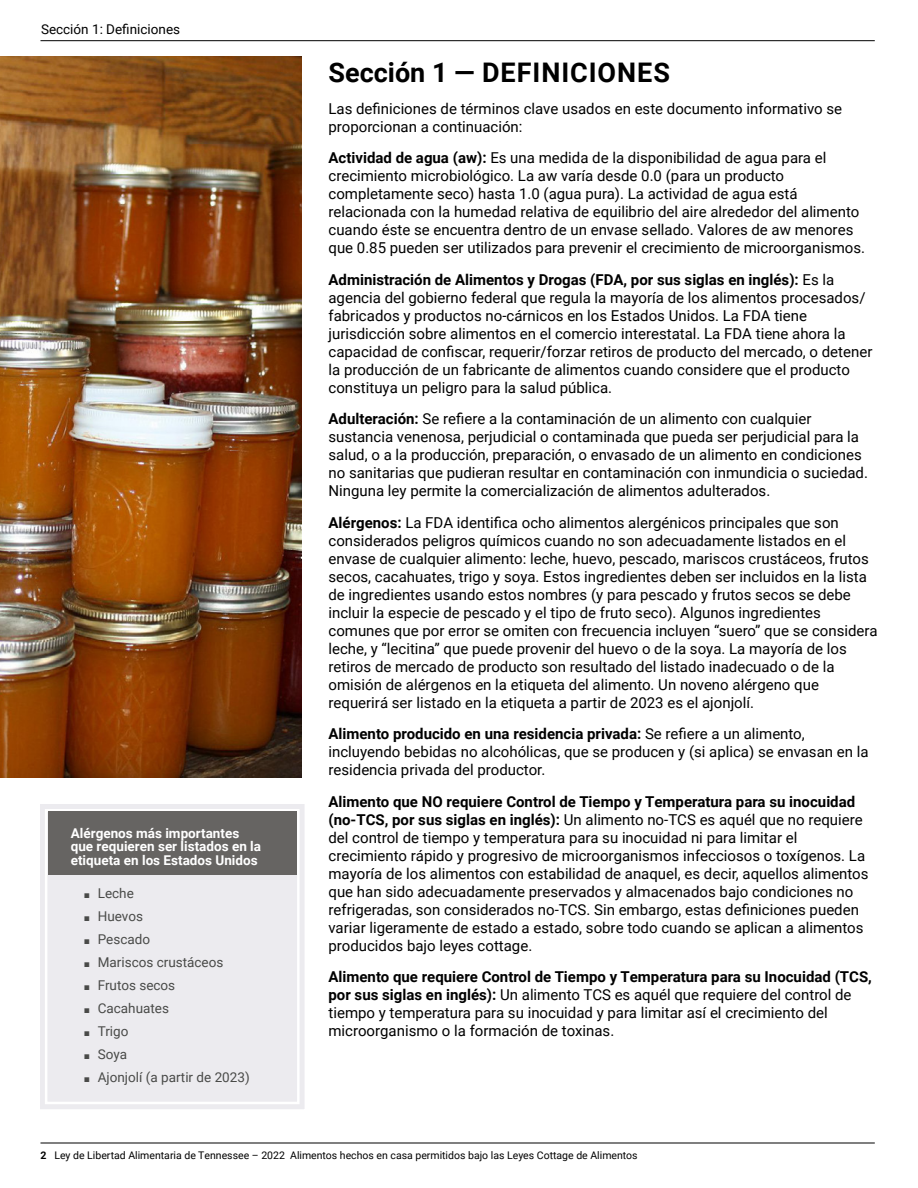
<style>
.page{position:relative;width:918px;height:1188px;background:#fff}
.page>*{position:absolute;margin:0;border:0;box-sizing:border-box;transform-origin:0 0}
.t1{font:700 27px "Roboto";letter-spacing:.035em;color:#000}
.t2{font:15px/18px "Roboto";color:#000}
.t3{font:13.5px/23px "Roboto";color:#494a48}
.t4{font:700 13.5px/13.5px "Roboto";color:#fff}
.t5{font:13.5px "Roboto";color:#000}
.t6{font:10.5px "Roboto";color:#000}
.s1{font-weight:700}
</style>
<div class="page">
<hr style="left:40px;top:1143px;width:835px;height:1px;background:#000">
<hr style="left:40px;top:40px;width:835px;height:1px;background:#000">
<div style="left:40px;top:804px;width:265px;height:305px;background:#ecebef"></div>
<div style="left:45px;top:809px;width:255px;height:295px;border:3px solid #fff"></div>
<div style="left:48px;top:812px;width:249px;height:63px;background:#666462"></div>
<img style="left:0;top:56px;width:302px;height:722px">
<svg style="left:85px;top:893px;width:4px;height:5px"></svg>
<svg style="left:85px;top:916px;width:4px;height:5px"></svg>
<svg style="left:85px;top:939px;width:4px;height:5px"></svg>
<svg style="left:85px;top:962px;width:4px;height:5px"></svg>
<svg style="left:85px;top:985px;width:4px;height:5px"></svg>
<svg style="left:85px;top:1008px;width:4px;height:5px"></svg>
<svg style="left:85px;top:1031px;width:4px;height:5px"></svg>
<svg style="left:85px;top:1054px;width:4px;height:5px"></svg>
<svg style="left:85px;top:1077px;width:4px;height:5px"></svg>
<p class="t5" style="left:41px;top:20px;width:141px">Sección 1: Definiciones</p>
<p class="t4" style="left:71px;top:826px;width:192px">Alérgenos más importantes que requieren ser listados en la etiqueta en los Estados Unidos</p>
<p class="t3" style="left:98px;top:881px;width:153px">Leche<br>Huevos<br>Pescado<br>Mariscos crustáceos<br>Frutos secos<br>Cacahuates<br>Trigo<br>Soya<br>Ajonjolí (a partir de 2023)</p>
<h1 class="t1" style="left:328px;top:54px;width:343px">Sección 1 — DEFINICIONES</h1>
<p class="t2" style="left:328px;top:99px;width:515px">Las definiciones de términos clave usados en este documento informativo se proporcionan a continuación:</p>
<p class="t2" style="left:328px;top:148px;width:538px"><span class="s1">Actividad de agua (aw):</span> Es una medida de la disponibilidad de agua para el crecimiento microbiológico. La aw varía desde 0.0 (para un producto completamente seco) hasta 1.0 (agua pura). La actividad de agua está relacionada con la humedad relativa de equilibrio del aire alrededor del alimento cuando éste se encuentra dentro de un envase sellado. Valores de aw menores que 0.85 pueden ser utilizados para prevenir el crecimiento de microorganismos.</p>
<p class="t2" style="left:328px;top:270px;width:545px"><span class="s1">Administración de Alimentos y Drogas (FDA, por sus siglas en inglés):</span> Es la agencia del gobierno federal que regula la mayoría de los alimentos procesados/ fabricados y productos no-cárnicos en los Estados Unidos. La FDA tiene jurisdicción sobre alimentos en el comercio interestatal. La FDA tiene ahora la capacidad de confiscar, requerir/forzar retiros de producto del mercado, o detener la producción de un fabricante de alimentos cuando considere que el producto constituya un peligro para la salud pública.</p>
<p class="t2" style="left:328px;top:409px;width:541px"><span class="s1">Adulteración:</span> Se refiere a la contaminación de un alimento con cualquier sustancia venenosa, perjudicial o contaminada que pueda ser perjudicial para la salud, o a la producción, preparación, o envasado de un alimento en condiciones no sanitarias que pudieran resultar en contaminación con inmundicia o suciedad.<br>Ninguna ley permite la comercialización de alimentos adulterados.</p>
<p class="t2" style="left:328px;top:513px;width:551px"><span class="s1">Alérgenos:</span> La FDA identifica ocho alimentos alergénicos principales que son considerados peligros químicos cuando no son adecuadamente listados en el envase de cualquier alimento: leche, huevo, pescado, mariscos crustáceos, frutos secos, cacahuates, trigo y soya. Estos ingredientes deben ser incluidos en la lista de ingredientes usando estos nombres (y para pescado y frutos secos se debe incluir la especie de pescado y el tipo de fruto seco). Algunos ingredientes comunes que por error se omiten con frecuencia incluyen “suero” que se considera leche, y “lecitina” que puede provenir del huevo o de la soya. La mayoría de los retiros de mercado de producto son resultado del listado inadecuado o de la omisión de alérgenos en la etiqueta del alimento. Un noveno alérgeno que requerirá ser listado en la etiqueta a partir de 2023 es el ajonjolí.</p>
<p class="t2" style="left:328px;top:724px;width:542px"><span class="s1">Alimento producido en una residencia privada:</span> Se refiere a un alimento, incluyendo bebidas no alcohólicas, que se producen y (si aplica) se envasan en la residencia privada del productor.</p>
<p class="t2" style="left:328px;top:792px;width:542px"><span class="s1">Alimento que NO requiere Control de Tiempo y Temperatura para su inocuidad (no-TCS, por sus siglas en inglés):</span> Un alimento no-TCS es aquél que no requiere del control de tiempo y temperatura para su inocuidad ni para limitar el crecimiento rápido y progresivo de microorganismos infecciosos o toxígenos. La mayoría de los alimentos con estabilidad de anaquel, es decir, aquellos alimentos que han sido adecuadamente preservados y almacenados bajo condiciones no refrigeradas, son considerados no-TCS. Sin embargo, estas definiciones pueden variar ligeramente de estado a estado, sobre todo cuando se aplican a alimentos producidos bajo leyes cottage.</p>
<p class="t2" style="left:328px;top:967px;width:545px"><span class="s1">Alimento que requiere Control de Tiempo y Temperatura para su Inocuidad (TCS, por sus siglas en inglés):</span> Un alimento TCS es aquél que requiere del control de tiempo y temperatura para su inocuidad y para limitar así el crecimiento del microorganismo o la formación de toxinas.</p>
<p class="t6" style="left:40px;top:1148px;width:599px"><span class="s1">2</span> Ley de Libertad Alimentaria de Tennessee – 2022 Alimentos hechos en casa permitidos bajo las Leyes Cottage de Alimentos</p>
</div>
